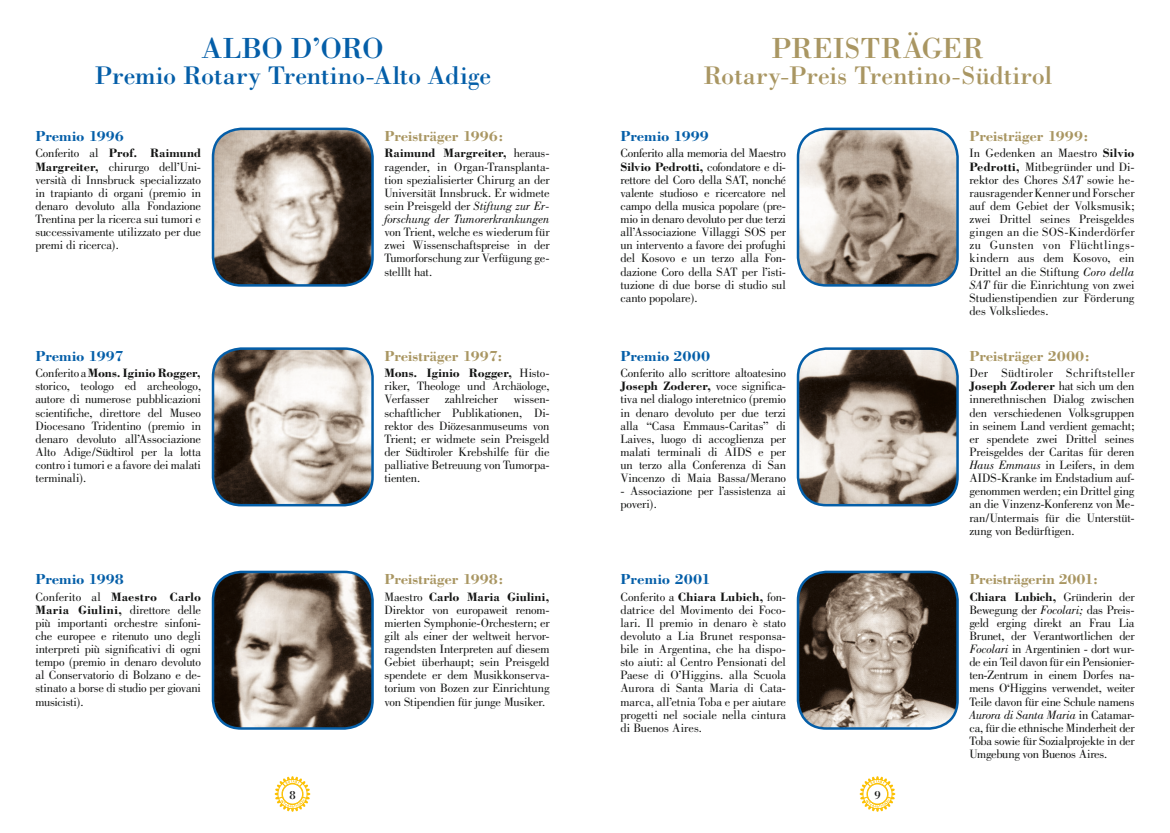
<style>
.page{position:relative;width:1170px;height:833px;background:#fff}
.page>*{position:absolute;margin:0;border:0;box-sizing:border-box;transform-origin:0 0}
.t1{font:30px "Bodoni";letter-spacing:-.005em;color:#a99662}
.t2{font:30px "Bodoni";letter-spacing:-.01em;color:#045ea8}
.t3{font:26.25px "Bodoni";letter-spacing:-.005em;color:#045ea8}
.t4{font:26.25px "Bodoni";letter-spacing:-.005em;color:#a99662}
.t5{font:700 15px "Bodoni";letter-spacing:-.01em;color:#a99662}
.t6{font:700 15px "Bodoni";letter-spacing:-.01em;color:#045ea8}
.t7{font:12.5px/13.1px "Bodoni";letter-spacing:-.015em;color:#131413;text-align:justify}
.t8{font:12.5px "Bodoni";color:#131413}
.s1{font-weight:700}
.s2{font-style:italic}
</style>
<div class="page">
<svg style="left:275px;top:776px;width:35px;height:35px"></svg>
<svg style="left:859px;top:776px;width:36px;height:35px"></svg>
<div style="left:282px;top:784px;width:20px;height:20px;background:#fff;border-radius:50%"></div>
<div style="left:282px;top:783px;width:21px;height:21px;border:1px solid #fcc000;border-radius:50%"></div>
<div style="left:867px;top:784px;width:20px;height:20px;background:#fff;border-radius:50%"></div>
<div style="left:867px;top:783px;width:20px;height:21px;border:1px solid #fcc000;border-radius:50%"></div>
<img style="left:799px;top:129px;width:158px;height:156px">
<div style="left:796px;top:128px;width:162px;height:159px;border:2px solid #045ea8;border-radius:28px"></div>
<img style="left:799px;top:348px;width:158px;height:157px">
<div style="left:796px;top:347px;width:162px;height:159px;border:2px solid #045ea8;border-radius:28px"></div>
<img style="left:799px;top:572px;width:158px;height:156px">
<div style="left:796px;top:570px;width:162px;height:159px;border:2px solid #045ea8;border-radius:28px"></div>
<img style="left:213px;top:129px;width:159px;height:156px">
<div style="left:212px;top:128px;width:162px;height:159px;border:2px solid #045ea8;border-radius:28px"></div>
<img style="left:213px;top:349px;width:159px;height:156px">
<div style="left:212px;top:347px;width:162px;height:159px;border:2px solid #045ea8;border-radius:28px"></div>
<img style="left:213px;top:573px;width:159px;height:155px">
<div style="left:212px;top:570px;width:162px;height:159px;border:2px solid #045ea8;border-radius:28px"></div>
<h1 class="t2" style="left:202px;top:30px;width:183px">ALBO D’ORO</h1>
<h2 class="t3" style="left:94px;top:60px;width:398px">Premio Rotary Trentino-Alto Adige</h2>
<p class="t6" style="left:35px;top:126px;width:90px">Premio 1996</p>
<p class="t7" style="left:35px;top:147px;width:167px">Conferito al <span class="s1">Prof. Raimund Margreiter,</span> chirurgo dell’Uni&shy;versità di Innsbruck specializzato in trapianto di organi (premio in denaro devoluto alla Fondazione Trentina per la ricerca sui tumori e successivamente utilizzato per due premi di ricerca).</p>
<p class="t6" style="left:35px;top:346px;width:90px">Premio 1997</p>
<p class="t7" style="left:35px;top:366px;width:167px">Conferito a <span class="s1">Mons. Iginio Rogger, </span>storico, teologo ed archeologo, autore di numerose pubblicazioni scientifiche, direttore del Museo Diocesano Tridentino (premio in denaro devoluto all’Associazione Alto Adige/Südtirol per la lotta contro i tumori e a favore dei malati terminali).</p>
<p class="t6" style="left:35px;top:569px;width:90px">Premio 1998</p>
<p class="t7" style="left:35px;top:590px;width:167px">Conferito al <span class="s1">Maestro Carlo Maria Giulini,</span> direttore delle più importanti orchestre sinfoni&shy;che europee e ritenuto uno degli interpreti più significativi di ogni tempo (premio in denaro devoluto al Conservatorio di Bolzano e de&shy;stinato a borse di studio per giovani musicisti).</p>
<p class="t5" style="left:384px;top:126px;width:121px">Preisträger 1996:</p>
<p class="t7" style="left:384px;top:147px;width:167px"><span class="s1">Raimund Margreiter,</span> heraus&shy;ragender, in Organ-Transplanta&shy;tion spezialisierter Chirurg an der Universität Innsbruck. Er widmete sein Preisgeld der <span class="s2">Stiftung zur Er&shy;forschung der Tumorerkrankungen</span></p>
<p class="t7" style="left:384px;top:225px;width:167px">von Trient, welche es wiederum für zwei Wissenschaftspreise in der Tumorforschung zur Verfügung ge&shy;stelllt hat.</p>
<p class="t5" style="left:384px;top:346px;width:119px">Preisträger 1997:</p>
<p class="t7" style="left:384px;top:366px;width:167px"><span class="s1">Mons. Iginio Rogger,</span> Histo&shy;riker, Theologe und Archäologe, Verfasser zahlreicher wissen&shy;schaftlicher Publikationen, Di&shy;rektor des Diözesanmuseums von Trient; er widmete sein Preisgeld der Südtiroler Krebshilfe für die palliative Betreuung von Tumorpa&shy;tienten.</p>
<p class="t5" style="left:384px;top:569px;width:121px">Preisträger 1998:</p>
<p class="t7" style="left:384px;top:590px;width:167px">Maestro <span class="s1">Carlo Maria Giulini, </span>Direktor von europaweit renom&shy;mierten Symphonie-Orchestern; er gilt als einer der weltweit hervor&shy;ragendsten Interpreten auf diesem Gebiet überhaupt; sein Preisgeld spendete er dem Musikkonserva&shy;torium von Bozen zur Einrichtung von Stipendien für junge Musiker.</p>
<h1 class="t1" style="left:771px;top:30px;width:214px">PREISTRÄGER</h1>
<h2 class="t4" style="left:703px;top:60px;width:350px">Rotary-Preis Trentino-Südtirol</h2>
<p class="t6" style="left:620px;top:126px;width:90px">Premio 1999</p>
<p class="t7" style="left:620px;top:147px;width:167px">Conferito alla memoria del Maestro <span class="s1">Silvio Pedrotti,</span> cofondatore e di&shy;rettore del Coro della SAT, nonché valente studioso e ricercatore nel campo della musica popolare (pre&shy;mio in denaro devoluto per due terzi all’Associazione Villaggi SOS per un intervento a favore dei profughi del Kosovo e un terzo alla Fon&shy;dazione Coro della SAT per l’isti&shy;tuzione di due borse di studio sul canto popolare).</p>
<p class="t6" style="left:620px;top:346px;width:91px">Premio 2000</p>
<p class="t7" style="left:620px;top:366px;width:167px">Conferito allo scrittore altoatesino <span class="s1">Joseph Zoderer,</span> voce significa&shy;tiva nel dialogo interetnico (premio in denaro devoluto per due terzi alla “Casa Emmaus-Caritas” di Laives, luogo di accoglienza per malati terminali di AIDS e per un terzo alla Conferenza di San Vincenzo di Maia Bassa/Merano</p>
<p class="t7" style="left:620px;top:484px;width:167px">- Associazione per l’assistenza ai poveri).</p>
<p class="t6" style="left:620px;top:569px;width:92px">Premio 2001</p>
<p class="t7" style="left:620px;top:590px;width:167px">Conferito a <span class="s1">Chiara Lubich,</span> fon&shy;datrice del Movimento dei Foco&shy;lari. Il premio in denaro è stato devoluto a Lia Brunet responsa&shy;bile in Argentina, che ha dispo&shy;sto aiuti: al Centro Pensionati del Paese di O’Higgins. alla Scuola Aurora di Santa Maria di Cata&shy;marca, all’etnia Toba e per aiutare progetti nel sociale nella cintura di Buenos Aires.</p>
<p class="t5" style="left:969px;top:126px;width:121px">Preisträger 1999:</p>
<p class="t7" style="left:969px;top:147px;width:167px">In Gedenken an Maestro <span class="s1">Silvio Pedrotti,</span> Mitbegründer und Di&shy;rektor des Chores <span class="s2">SAT</span> sowie he&shy;rausragender Kenner und Forscher auf dem Gebiet der Volksmusik; zwei Drittel seines Preisgeldes gingen an die SOS-Kinderdörfer zu Gunsten von Flüchtlings&shy;kindern aus dem Kosovo, ein Drittel an die Stiftung <span class="s2">Coro della SAT</span> für die Einrichtung von zwei Studienstipendien zur Förderung des Volksliedes.</p>
<p class="t5" style="left:969px;top:346px;width:122px">Preisträger 2000:</p>
<p class="t7" style="left:969px;top:366px;width:167px">Der Südtiroler Schriftsteller <span class="s1">Joseph Zoderer</span> hat sich um den innerethnischen Dialog zwischen den verschiedenen Volksgruppen in seinem Land verdient gemacht; er spendete zwei Drittel seines Preisgeldes der Caritas für deren <span class="s2">Haus Emmaus</span> in Leifers, in dem AIDS-Kranke im Endstadium auf&shy;genommen werden; ein Drittel ging an die Vinzenz-Konferenz von Me&shy;ran/Untermais für die Unterstüt&shy;zung von Bedürftigen.</p>
<p class="t5" style="left:969px;top:569px;width:130px">Preisträgerin 2001:</p>
<p class="t7" style="left:969px;top:590px;width:167px"><span class="s1">Chiara Lubich,</span> Gründerin der Bewegung der <span class="s2">Focolari;</span> das Preis&shy;geld erging direkt an Frau Lia Brunet, der Verantwortlichen der <span class="s2">Focolari</span> in Argentinien - dort wur&shy;de ein Teil davon für ein Pensionier&shy;ten-Zentrum in einem Dorfes na&shy;mens O‘Higgins verwendet, weiter Teile davon für eine Schule namens <span class="s2">Aurora di Santa Maria</span> in Catamar&shy;ca, für die ethnische Minderheit der Toba sowie für Sozialprojekte in der Umgebung von Buenos Aires.</p>
<p class="t8" style="left:289px;top:787px;width:8px">8</p>
<p class="t8" style="left:874px;top:787px;width:8px">9</p>
</div>
